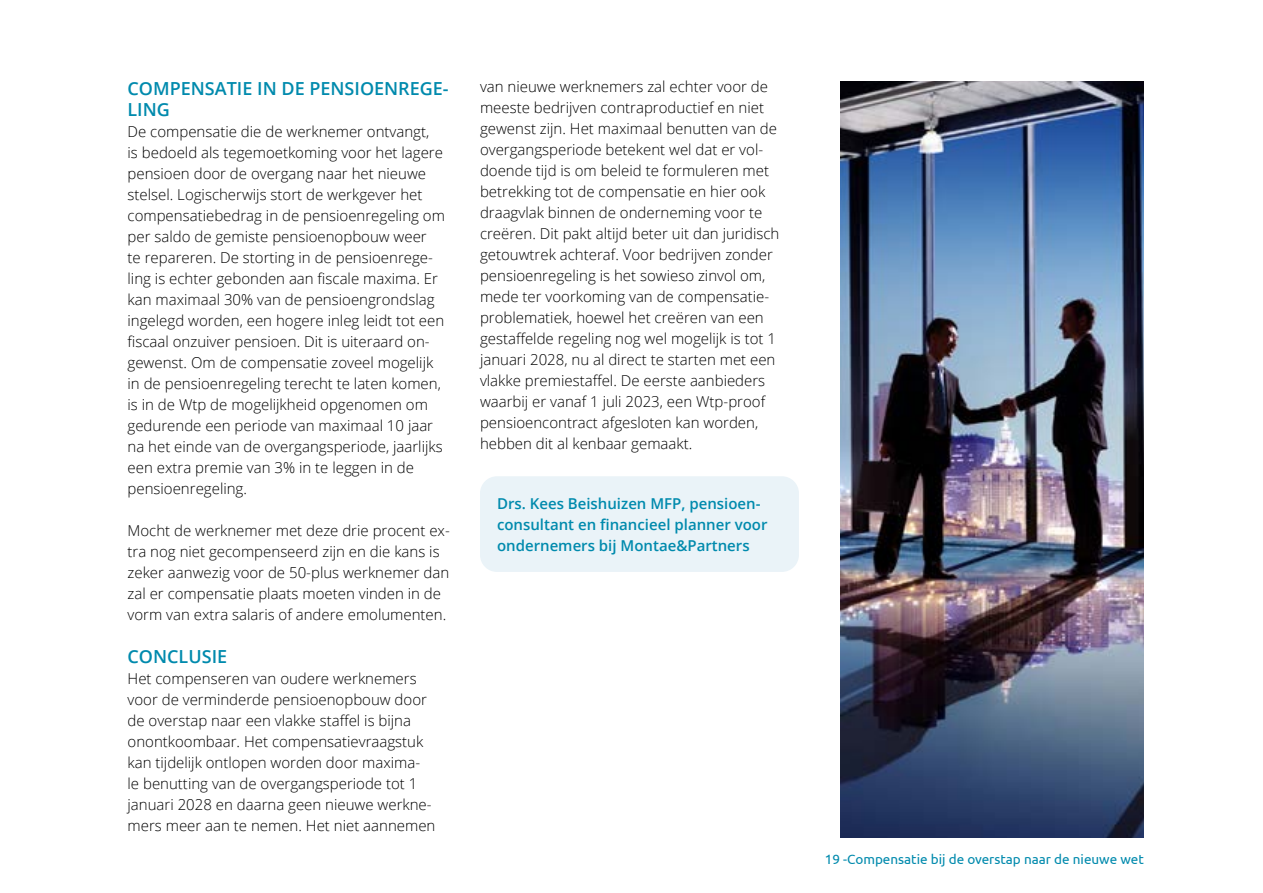
<style>
.page{position:relative;width:1263px;height:893px;background:#fff}
.page>*{position:absolute;margin:0;border:0;box-sizing:border-box;transform-origin:0 0}
.t1{font:600 18px/21px "Open Sans";color:#008aad}
.t2{font:300 15px/21px "Open Sans";color:#000}
.t3{font:600 15px/21px "Open Sans";color:#008aad}
.t4{font:13.5px "Ubuntu";color:#008aad}
</style>
<div class="page">
<div style="left:480px;top:476px;width:319px;height:96px;background:#eaf3f8;border-radius:17px"></div>
<img style="left:841px;top:81px;width:303px;height:757px">
<p class="t1" style="left:128px;top:77px;width:323px">COMPENSATIE IN DE PENSIOENREGE-<br>LING</p>
<p class="t2" style="left:128px;top:120px;width:319px">De compensatie die de werknemer ontvangt,<br>is bedoeld als tegemoetkoming voor het lagere pensioen door de overgang naar het nieuwe stelsel. Logischerwijs stort de werkgever het compensatiebedrag in de pensioenregeling om per saldo de gemiste pensioenopbouw weer<br>te repareren. De storting in de pensioenrege&shy;ling is echter gebonden aan fiscale maxima. Er kan maximaal 30% van de pensioengrondslag ingelegd worden, een hogere inleg leidt tot een fiscaal onzuiver pensioen. Dit is uiteraard on&shy;gewenst. Om de compensatie zoveel mogelijk in de pensioenregeling terecht te laten komen, is in de Wtp de mogelijkheid opgenomen om gedurende een periode van maximaal 10 jaar na het einde van de overgangsperiode, jaarlijks een extra premie van 3% in te leggen in de pensioenregeling.</p>
<p class="t2" style="left:128px;top:519px;width:324px">Mocht de werknemer met deze drie procent ex&shy;tra nog niet gecompenseerd zijn en die kans is zeker aanwezig voor de 50-plus werknemer dan zal er compensatie plaats moeten vinden in de vorm van extra salaris of andere emolumenten.</p>
<p class="t1" style="left:128px;top:646px;width:101px">CONCLUSIE</p>
<p class="t2" style="left:128px;top:668px;width:309px">Het compenseren van oudere werknemers voor de verminderde pensioenopbouw door de overstap naar een vlakke staffel is bijna onontkoombaar. Het compensatievraagstuk kan tijdelijk ontlopen worden door maxima&shy;le benutting van de overgangsperiode tot 1 januari 2028 en daarna geen nieuwe werkne&shy;mers meer aan te nemen. Het niet aannemen</p>
<p class="t2" style="left:480px;top:76px;width:301px">van nieuwe werknemers zal echter voor de meeste bedrijven contraproductief en niet gewenst zijn. Het maximaal benutten van de overgangsperiode betekent wel dat er vol&shy;doende tijd is om beleid te formuleren met betrekking tot de compensatie en hier ook draagvlak binnen de onderneming voor te creëren. Dit pakt altijd beter uit dan juridisch getouwtrek achteraf. Voor bedrijven zonder pensioenregeling is het sowieso zinvol om, mede ter voorkoming van de compensatie&shy;problematiek, hoewel het creëren van een gestaffelde regeling nog wel mogelijk is tot 1 januari 2028, nu al direct te starten met een vlakke premiestaffel. De eerste aanbieders waarbij er vanaf 1 juli 2023, een Wtp-proof pensioencontract afgesloten kan worden, hebben dit al kenbaar gemaakt.</p>
<p class="t3" style="left:497px;top:492px;width:272px">Drs. Kees Beishuizen MFP, pensioen&shy;consultant en financieel planner voor ondernemers bij Montae&amp;Partners</p>
<p class="t4" style="left:825px;top:851px;width:321px">19 -Compensatie bij de overstap naar de nieuwe wet</p>
</div>
